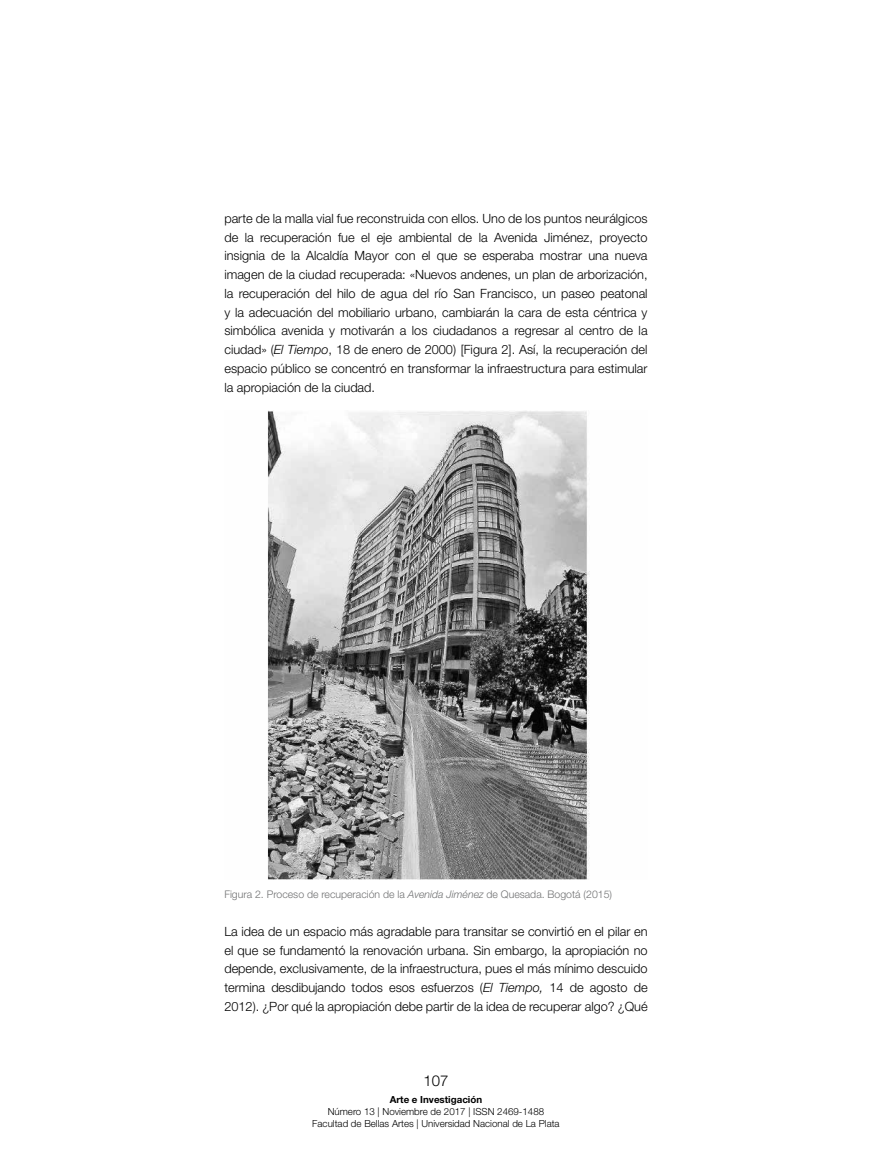
<style>
.page{position:relative;width:872px;height:1170px;background:#fff}
.page>*{position:absolute;margin:0;border:0;box-sizing:border-box;transform-origin:0 0}
.t1{font:300 15px "Helvetica Neue LT Std";color:#000}
.t2{font:300 12.75px/18.8px "Helvetica Neue LT Std";color:#000;text-align:justify}
.t3{font:300 10.5px "Helvetica Neue LT Std";color:#707172}
.t4{font:300 9.75px/11.7px "Helvetica Neue LT Std";color:#000;text-align:center}
.t5{font:700 9.75px "Helvetica Neue LT Std";color:#000}
.s1{font-style:italic}
</style>
<div class="page">
<img style="left:267px;top:410px;width:323px;height:469px">
<p class="t2" style="left:224px;top:209px;width:425px">parte de la malla vial fue reconstruida con ellos. Uno de los puntos neurálgicos de la recuperación fue el eje ambiental de la Avenida Jiménez, proyecto insignia de la Alcaldía Mayor con el que se esperaba mostrar una nueva imagen de la ciudad recuperada: «Nuevos andenes, un plan de arborización, la recuperación del hilo de agua del río San Francisco, un paseo peatonal y la adecuación del mobiliario urbano, cambiarán la cara de esta céntrica y simbólica avenida y motivarán a los ciudadanos a regresar al centro de la ciudad» (<span class="s1">El Tiempo</span>, 18 de enero de 2000) [Figura 2]. Así, la recuperación del espacio público se concentró en transformar la infraestructura para estimular la apropiación de la ciudad.</p>
<p class="t3" style="left:224px;top:888px;width:389px">Figura 2. Proceso de recuperación de la <span class="s1">Avenida Jiménez</span> de Quesada. Bogotá (2015)</p>
<p class="t2" style="left:224px;top:921px;width:425px">La idea de un espacio más agradable para transitar se convirtió en el pilar en el que se fundamentó la renovación urbana. Sin embargo, la apropiación no depende, exclusivamente, de la infraestructura, pues el más mínimo descuido termina desdibujando todos esos esfuerzos (<span class="s1">El Tiempo,</span> 14 de agosto de 2012). ¿Por qué la apropiación debe partir de la idea de recuperar algo? ¿Qué</p>
<p class="t1" style="left:423px;top:1071px;width:27px">107</p>
<p class="t5" style="left:390px;top:1093px;width:94px">Arte e Investigación</p>
<p class="t4" style="left:312px;top:1105px;width:249px">Número 13 | Noviembre de 2017 | ISSN 2469-1488<br>Facultad de Bellas Artes | Universidad Nacional de La Plata</p>
</div>
